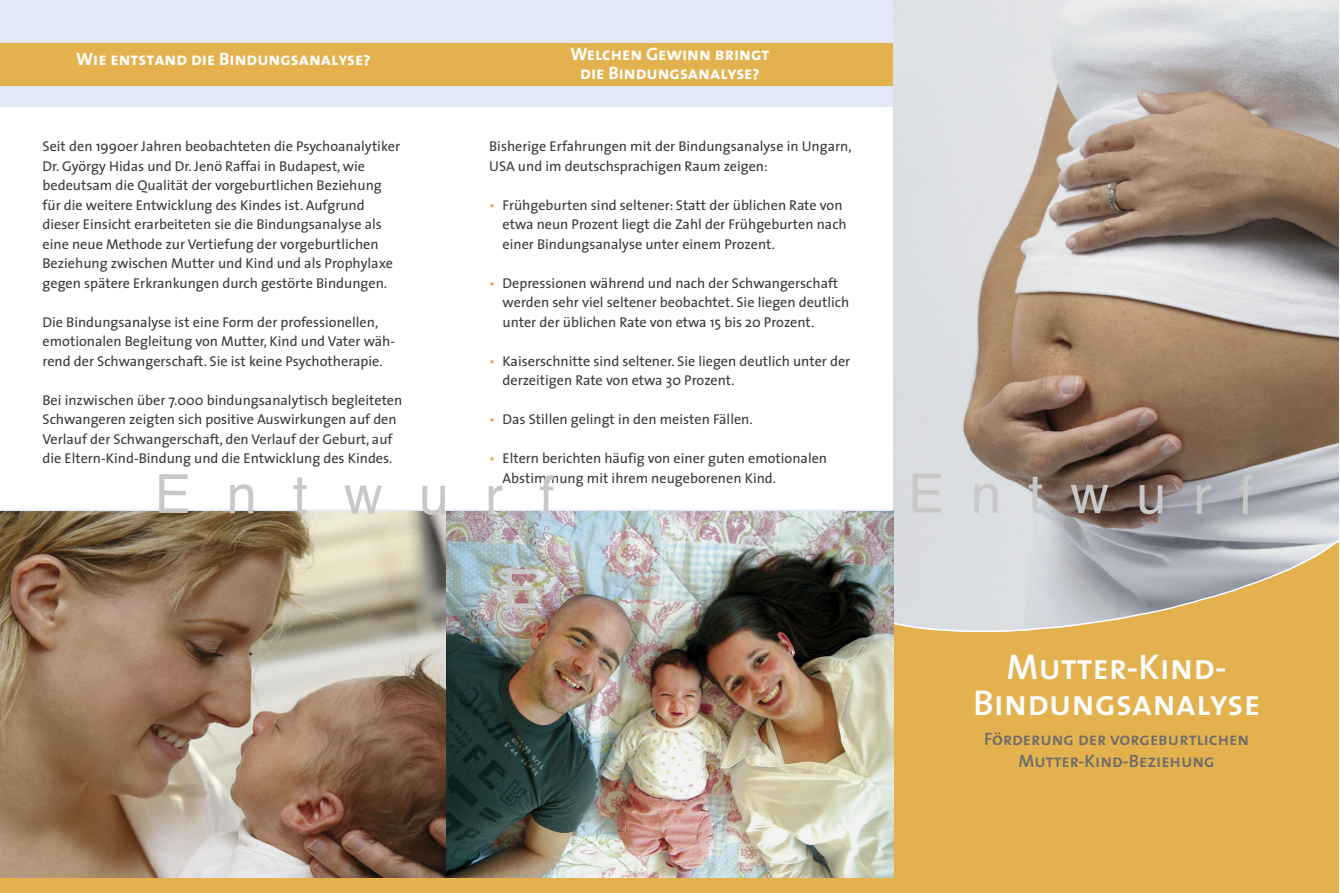
<style>
.page{position:relative;width:1340px;height:893px;background:#fff}
.page>*{position:absolute;margin:0;border:0;box-sizing:border-box;transform-origin:0 0}
.t1{font:54px/94.2px "Helvetica";letter-spacing:.66em;color:#c8c8c8;text-align:right}
.t2{font:54px "Helvetica";letter-spacing:.495em;color:#c8c8c8}
.t3{font:36px/36px "The Sans Semi Bold Caps";color:#fff;text-align:center}
.t4{font:18px/19.5px "The Sans Bold Caps";color:#fff;text-align:center}
.t5{font:18px/21.6px "The Sans Semi Bold Caps";color:#6d6c6b;text-align:center}
.t6{font:14.25px/19.5px "The Sans";color:#39383a}
.s1{color:#e3b24e}
</style>
<div class="page">
<img style="left:893px;top:0;width:445px;height:510px">
<div style="left:0;top:0;width:893px;height:106px;background:#e2e8f7"></div>
<img style="left:0;top:511px;width:446px;height:367px">
<svg style="left:893px;top:510px;width:445px;height:368px;background:#d9b66f"></svg>
<div style="left:0;top:43px;width:893px;height:42px;background:#e3b24e"></div>
<img style="left:446px;top:511px;width:447px;height:367px">
<div style="left:0;top:878px;width:1338px;height:15px;background:#e3b24e"></div>
<hr style="left:0;top:509px;width:893px;height:2px;background:#e2e8f7">
<p class="t4" style="left:76px;top:49px;width:296px">Wie entstand die Bindungsanalyse?</p>
<p class="t4" style="left:570px;top:44px;width:200px">Welchen Gewinn bringt die Bindungsanalyse?</p>
<p class="t6" style="left:489px;top:136px;width:364px">Bisherige Erfahrungen mit der Bindungsanalyse in Ungarn,<br>USA und im deutschsprachigen Raum zeigen:</p>
<p class="t6" style="left:502px;top:195px;width:346px;text-indent:-13px"><span class="s1">•</span> Frühgeburten sind seltener: Statt der üblichen Rate von etwa neun Prozent liegt die Zahl der Frühgeburten nach einer Bindungsanalyse unter einem Prozent.</p>
<p class="t6" style="left:502px;top:273px;width:348px;text-indent:-13px"><span class="s1">•</span> Depressionen während und nach der Schwangerschaft werden sehr viel seltener beobachtet. Sie liegen deutlich unter der üblichen Rate von etwa 15 bis 20 Prozent.</p>
<p class="t6" style="left:502px;top:351px;width:349px;text-indent:-13px"><span class="s1">•</span> Kaiserschnitte sind seltener. Sie liegen deutlich unter der derzeitigen Rate von etwa 30 Prozent.</p>
<p class="t6" style="left:489px;top:409px;width:265px"><span class="s1">•</span> Das Stillen gelingt in den meisten Fällen.</p>
<p class="t6" style="left:502px;top:448px;width:326px;text-indent:-13px"><span class="s1">•</span> Eltern berichten häufig von einer guten emotionalen<br>Abstimmung mit ihrem neugeborenen Kind.</p>
<p class="t6" style="left:43px;top:136px;width:359px">Seit den 1990er Jahren beobachteten die Psychoanalytiker Dr. György Hidas und Dr. Jenö Raffai in Budapest, wie bedeutsam die Qualität der vorgeburtlichen Beziehung für die weitere Entwicklung des Kindes ist. Aufgrund dieser Einsicht erarbeiteten sie die Bindungsanalyse als eine neue Methode zur Vertiefung der vorgeburtlichen Beziehung zwischen Mutter und Kind und als Prophylaxe gegen spätere Erkrankungen durch gestörte Bindungen.</p>
<p class="t6" style="left:43px;top:312px;width:354px">Die Bindungsanalyse ist eine Form der professionellen, emotionalen Begleitung von Mutter, Kind und Vater wäh&shy;rend der Schwangerschaft. Sie ist keine Psychotherapie.</p>
<p class="t6" style="left:43px;top:390px;width:361px">Bei inzwischen über 7.000 bindungsanalytisch begleiteten Schwangeren zeigten sich positive Auswirkungen auf den Verlauf der Schwangerschaft, den Verlauf der Geburt, auf die Eltern-Kind-Bindung und die Entwicklung des Kindes.</p>
<h1 class="t1" style="left:154px;top:449px;width:401px">Entwurf<br>E</h1>
<h1 class="t2" style="left:908px;top:452px;width:347px">Entwurf</h1>
<h2 class="t3" style="left:973px;top:648px;width:289px">Mutter-Kind-<br>Bindungsanalyse</h2>
<p class="t5" style="left:984px;top:728px;width:266px">Förderung der vorgeburtlichen<br>Mutter-Kind-Beziehung</p>
</div>
